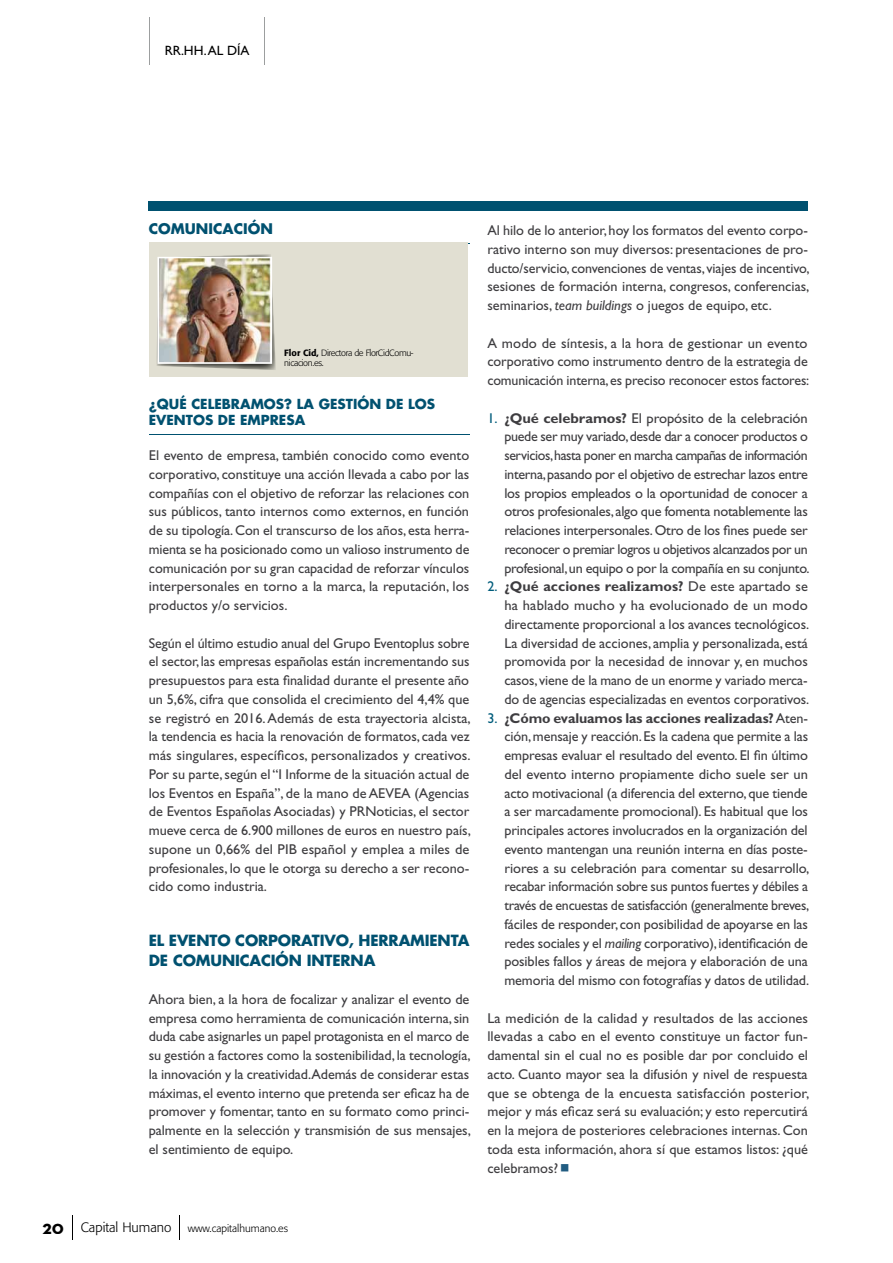
<style>
.page{position:relative;width:893px;height:1263px;background:#fff}
.page>*{position:absolute;margin:0;border:0;box-sizing:border-box;transform-origin:0 0}
.t1{font:700 19.5px "Neutraface Text";color:#000}
.t2{font:700 15px/20.2px "Futura Std";letter-spacing:-.01em;color:#005170}
.t3{font:14.25px/18.8px "Gill Sans Std";letter-spacing:-.01em;color:#3e3d40;text-align:justify}
.t4{font:700 14.25px "Futura Std";color:#005170}
.t5{font:700 13.5px/16.2px "Futura Std";color:#005170}
.t6{font:300 13.5px "Formata";color:#000}
.t7{font:13.5px "Gill Sans Std";color:#000}
.t8{font:300 10.5px "Formata";color:#000}
.t9{font:300 9px/10.8px "Formata";letter-spacing:-.035em;color:#000}
.s1{font-weight:500}
.s2{font-style:italic}
.s3{color:#005c7b}
.s4{font-weight:700}
</style>
<div class="page">
<hr style="left:149px;top:17px;width:1px;height:48px;background:#9c9e9f">
<hr style="left:265px;top:17px;width:1px;height:48px;background:#9c9e9f">
<svg style="left:72px;top:1215px;width:1px;height:25px"></svg>
<svg style="left:179px;top:1215px;width:1px;height:25px"></svg>
<hr style="left:149px;top:434px;width:320px;height:1px;background:#005170">
<div style="left:149px;top:242px;width:319px;height:134px;background:#e1dfd2"></div>
<img style="left:157px;top:254px;width:119px;height:116px">
<img style="left:157px;top:257px;width:115px;height:107px">
<div style="left:149px;top:202px;width:659px;height:9px;background:#005170"></div>
<p class="t7" style="left:165px;top:42px;width:86px">RR.HH. AL DÍA</p>
<p class="t4" style="left:149px;top:220px;width:126px">COMUNICACIÓN</p>
<p class="t9" style="left:284px;top:347px;width:131px"><span class="s1">Flor Cid,</span> Directora de FlorCidComu&shy;nicacion.es.</p>
<p class="t5" style="left:149px;top:396px;width:288px">¿QUÉ CELEBRAMOS? LA GESTIÓN DE LOS<br>EVENTOS DE EMPRESA</p>
<p class="t3" style="left:149px;top:446px;width:322px">El evento de empresa, también conocido como evento corporativo, constituye una acción llevada a cabo por las compañías con el objetivo de reforzar las relaciones con sus públicos, tanto internos como externos, en función de su tipología. Con el transcurso de los años, esta herra&shy;mienta se ha posicionado como un valioso instrumento de comunicación por su gran capacidad de reforzar vínculos interpersonales en torno a la marca, la reputación, los productos y/o servicios.</p>
<p class="t3" style="left:149px;top:633px;width:323px">Según el último estudio anual del Grupo Eventoplus sobre el sector, las empresas españolas están incrementando sus presupuestos para esta finalidad durante el presente año un 5,6%, cifra que consolida el crecimiento del 4,4% que se registró en 2016. Además de esta trayectoria alcista, la tendencia es hacia la renovación de formatos, cada vez más singulares, específicos, personalizados y creativos.<br>Por su parte, según el “I Informe de la situación actual de los Eventos en España”, de la mano de AEVEA (Agencias de Eventos Españolas Asociadas) y PRNoticias, el sector mueve cerca de 6.900 millones de euros en nuestro país, supone un 0,66% del PIB español y emplea a miles de profesionales, lo que le otorga su derecho a ser recono&shy;cido como industria.</p>
<p class="t2" style="left:149px;top:930px;width:322px">EL EVENTO CORPORATIVO, HERRAMIENTA<br>DE COMUNICACIÓN INTERNA</p>
<p class="t3" style="left:149px;top:990px;width:323px">Ahora bien, a la hora de focalizar y analizar el evento de empresa como herramienta de comunicación interna, sin duda cabe asignarles un papel protagonista en el marco de su gestión a factores como la sostenibilidad, la tecnología, la innovación y la creatividad.Además de considerar estas máximas, el evento interno que pretenda ser eficaz ha de promover y fomentar, tanto en su formato como princi&shy;palmente en la selección y transmisión de sus mensajes, el sentimiento de equipo.</p>
<p class="t3" style="left:487px;top:221px;width:324px">Al hilo de lo anterior, hoy los formatos del evento corpo&shy;rativo interno son muy diversos: presentaciones de pro&shy;ducto/servicio, convenciones de ventas, viajes de incentivo, sesiones de formación interna, congresos, conferencias, seminarios, <span class="s2">team buildings</span> o juegos de equipo, etc.</p>
<p class="t3" style="left:487px;top:333px;width:323px">A modo de síntesis, a la hora de gestionar un evento corporativo como instrumento dentro de la estrategia de comunicación interna, es preciso reconocer estos factores:</p>
<p class="t3" style="left:504px;top:408px;width:307px;text-align:left;text-indent:-17px"><span class="s3">1.</span> <span class="s4">¿Qué celebramos?</span> El propósito de la celebración puede ser muy variado, desde dar a conocer productos o servicios, hasta poner en marcha campañas de información interna, pasando por el objetivo de estrechar lazos entre los propios empleados o la oportunidad de conocer a otros profesionales, algo que fomenta notablemente las relaciones interpersonales. Otro de los fines puede ser reconocer o premiar logros u objetivos alcanzados por un profesional, un equipo o por la compañía en su conjunto.</p>
<p class="t3" style="left:504px;top:577px;width:306px;text-indent:-17px"><span class="s3">2.</span> <span class="s4">¿Qué acciones realizamos?</span> De este apartado se ha hablado mucho y ha evolucionado de un modo directamente proporcional a los avances tecnológicos.<br>La diversidad de acciones, amplia y personalizada, está promovida por la necesidad de innovar y, en muchos casos, viene de la mano de un enorme y variado merca&shy;do de agencias especializadas en eventos corporativos.</p>
<p class="t3" style="left:504px;top:708px;width:306px;text-indent:-17px"><span class="s3">3.</span> <span class="s4">¿Cómo evaluamos las acciones realizadas?</span> Aten&shy;ción, mensaje y reacción. Es la cadena que permite a las empresas evaluar el resultado del evento. El fin último del evento interno propiamente dicho suele ser un acto motivacional (a diferencia del externo, que tiende a ser marcadamente promocional). Es habitual que los principales actores involucrados en la organización del evento mantengan una reunión interna en días poste&shy;riores a su celebración para comentar su desarrollo, recabar información sobre sus puntos fuertes y débiles a través de encuestas de satisfacción (generalmente breves, fáciles de responder, con posibilidad de apoyarse en las redes sociales y el <span class="s2">mailing</span> corporativo), identificación de posibles fallos y áreas de mejora y elaboración de una memoria del mismo con fotografías y datos de utilidad.</p>
<p class="t3" style="left:487px;top:1008px;width:323px">La medición de la calidad y resultados de las acciones llevadas a cabo en el evento constituye un factor fun&shy;damental sin el cual no es posible dar por concluido el acto. Cuanto mayor sea la difusión y nivel de respuesta que se obtenga de la encuesta satisfacción posterior, mejor y más eficaz será su evaluación; y esto repercutirá en la mejora de posteriores celebraciones internas. Con toda esta información, ahora sí que estamos listos: ¿qué celebramos?</p>
<p class="t6" style="left:81px;top:1220px;width:92px">Capital Humano</p>
<h1 class="t1" style="left:42px;top:1214px;width:23px">20</h1>
<p class="t8" style="left:188px;top:1222px;width:102px">www.capitalhumano.es</p>
</div>
